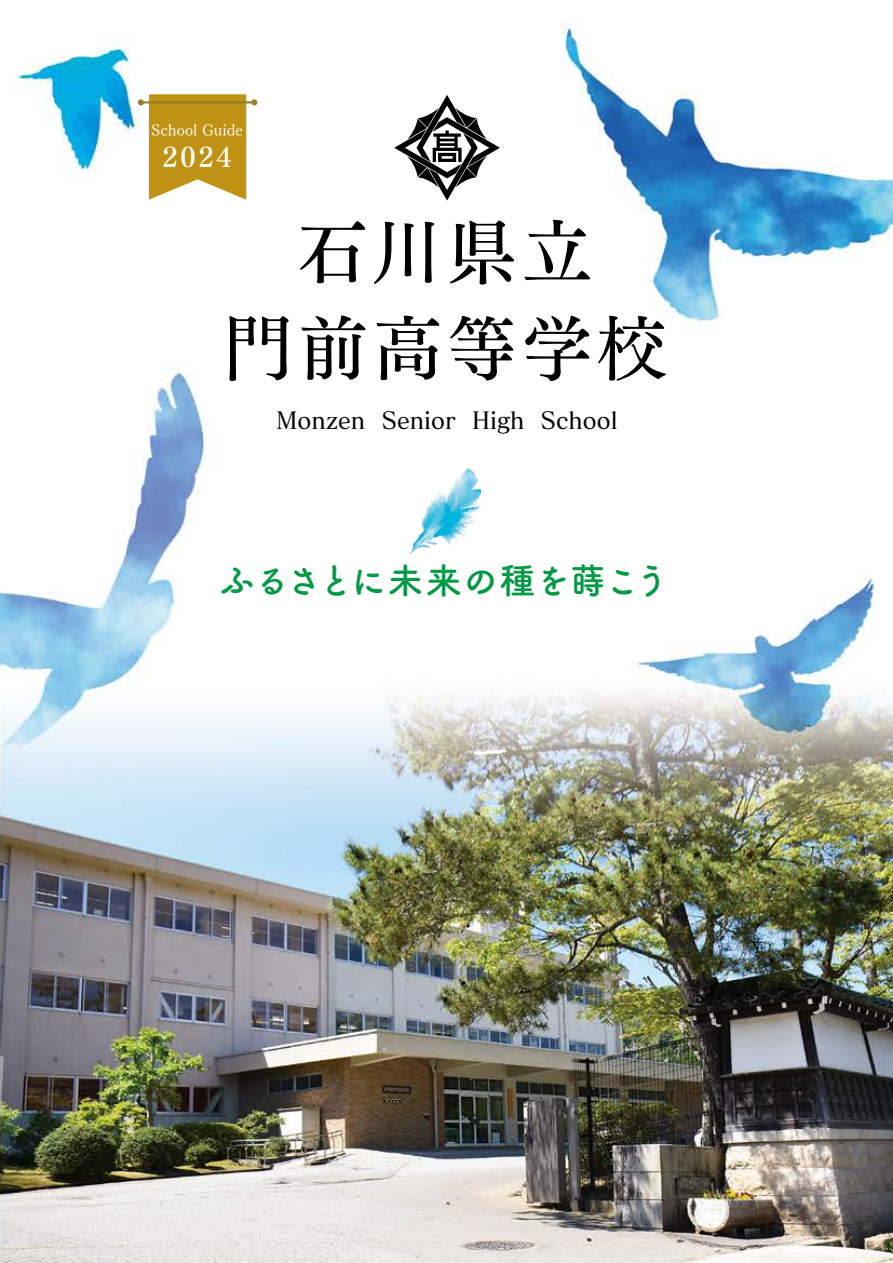
<style>
.page{position:relative;width:893px;height:1263px;background:#fff}
.page>*{position:absolute;margin:0;border:0;box-sizing:border-box;transform-origin:0 0}
.t1{font:70.5px/96px "Tsuku Min Pro D";letter-spacing:.06em;color:#000;text-align:center}
.t2{font:36px "Tsuku B Rd Gothic Std B";letter-spacing:-.03em;color:#094}
.t3{font:26.7px "Tsuku Min Pr 5 B";color:#fff}
.t4{font:23.7px "Matisse Pro DB";color:#000;scale:.95 1}
.t5{font:15.75px "Tsuku Min Pr 5 R";color:#fff}
</style>
<div class="page">
<img style="left:0;top:22px;width:893px;height:1241px">
<svg style="left:136px;top:94px;width:123px;height:106px"></svg>
<svg style="left:394px;top:95px;width:106px;height:106px"></svg>
<img style="left:410px;top:468px;width:71px;height:85px">
<p class="t5" style="left:151px;top:116px;width:93px">School Guide</p>
<p class="t3" style="left:163px;top:133px;width:70px">2024</p>
<h1 class="t1" style="left:223px;top:196px;width:446px">石川県立<br>門前高等学校</h1>
<p class="t4" style="left:277px;top:405px;width:360px">Monzen Senior High School</p>
<h2 class="t2" style="left:219px;top:553px;width:453px">ふるさとに未来の種を蒔こう</h2>
</div>
